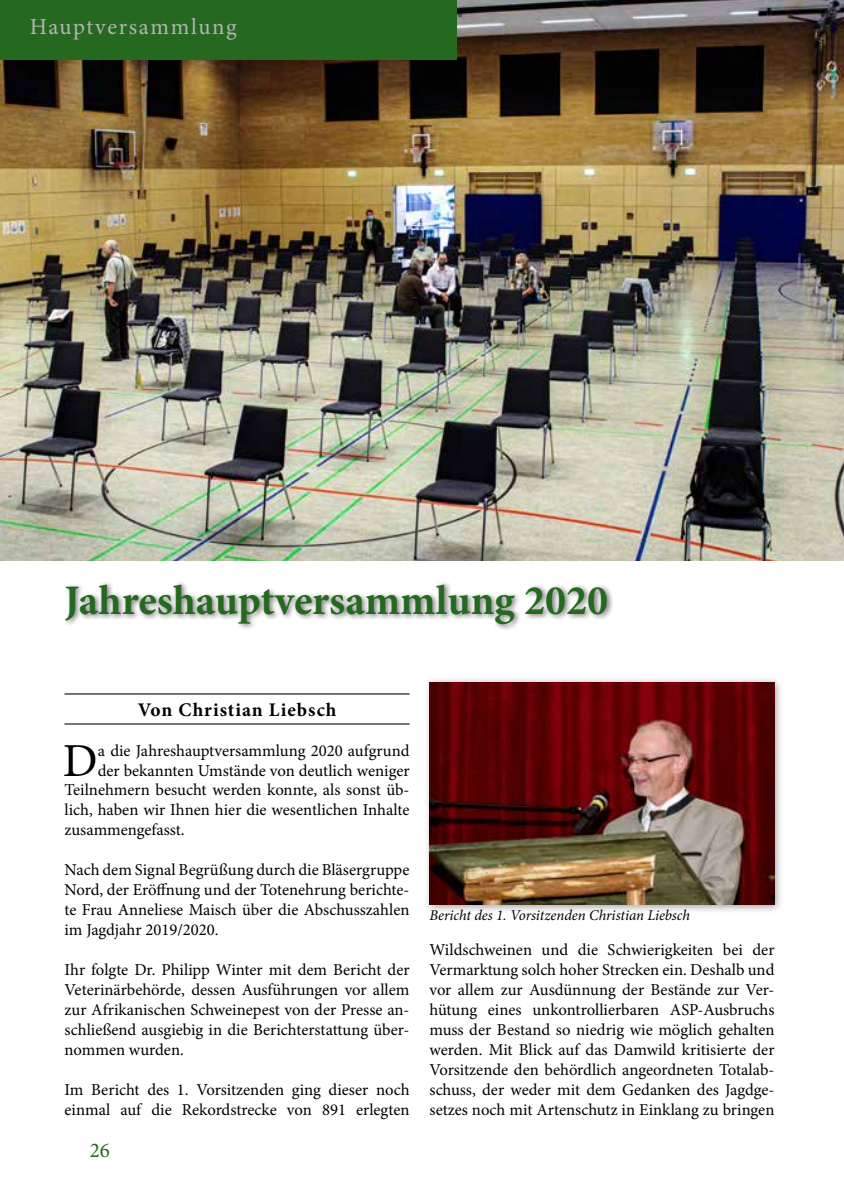
<style>
.page{position:relative;width:844px;height:1191px;background:#fff}
.page>*{position:absolute;margin:0;border:0;box-sizing:border-box;transform-origin:0 0}
.t1{font:47.25px "Minion Pro";color:#000}
.t2{font:700 42px "Minion Pro";color:#256820}
.t3{font:22.75px "Minion Pro";letter-spacing:.065em;color:#b5b4b4}
.t4{font:21px "Minion Pro";color:#256820}
.t5{font:700 19.25px "Minion Pro";letter-spacing:.05em;color:#000}
.t6{font:16.62px/19.9px "Minion Pro";color:#000;text-align:justify}
.t7{font:italic 14.88px "Minion Pro";letter-spacing:-.005em;color:#000}
</style>
<div class="page">
<div style="left:63px;top:580px;width:551px;height:51px;background:#000;opacity:.52"></div>
<hr style="left:64px;top:693px;width:345px;height:2px;background:#646363">
<hr style="left:64px;top:723px;width:345px;height:2px;background:#646363">
<img style="left:0;top:0;width:843px;height:561px">
<div style="left:423px;top:676px;width:360px;height:237px;background:#000;opacity:.35"></div>
<img style="left:429px;top:682px;width:345px;height:222px">
<div style="left:0;top:0;width:456px;height:60px;background:#256820"></div>
<h3 class="t3" style="left:30px;top:12px;width:208px">Hauptversammlung</h3>
<h2 class="t2" style="left:64px;top:570px;width:545px">Jahreshauptversammlung 2020</h2>
<p class="t5" style="left:138px;top:696px;width:200px">Von Christian Liebsch</p>
<h1 class="t1" style="left:63px;top:729px;width:36px">D</h1>
<p class="t6" style="left:98px;top:740px;width:313px">a die Jahreshauptversammlung 2020 aufgrund</p>
<p class="t6" style="left:98px;top:760px;width:313px">der bekannten Umstände von deutlich weniger</p>
<p class="t6" style="left:64px;top:780px;width:346px">Teilnehmern besucht werden konnte, als sonst üb-</p>
<p class="t6" style="left:64px;top:800px;width:346px">lich, haben wir Ihnen hier die wesentlichen Inhalte</p>
<p class="t6" style="left:64px;top:820px;width:122px">zusammengefasst.</p>
<p class="t6" style="left:64px;top:860px;width:346px">Nach dem Signal Begrüßung durch die Bläsergruppe Nord, der Eröffnung und der Totenehrung berichte&shy;te Frau Anneliese Maisch über die Abschusszahlen im Jagdjahr 2019/2020.</p>
<p class="t6" style="left:64px;top:960px;width:346px">Ihr folgte Dr. Philipp Winter mit dem Bericht der Veterinärbehörde, dessen Ausführungen vor allem zur Afrikanischen Schweinepest von der Presse an&shy;schließend ausgiebig in die Berichterstattung über&shy;nommen wurden.</p>
<p class="t6" style="left:64px;top:1079px;width:346px">Im Bericht des 1. Vorsitzenden ging dieser noch einmal auf die Rekordstrecke von 891 erlegten</p>
<p class="t4" style="left:90px;top:1135px;width:22px">26</p>
<p class="t7" style="left:429px;top:905px;width:262px">Bericht des 1. Vorsitzenden Christian Liebsch</p>
<p class="t6" style="left:429px;top:940px;width:346px">Wildschweinen und die Schwierigkeiten bei der Vermarktung solch hoher Strecken ein. Deshalb und vor allem zur Ausdünnung der Bestände zur Ver&shy;hütung eines unkontrollierbaren ASP-Ausbruchs muss der Bestand so niedrig wie möglich gehalten werden. Mit Blick auf das Damwild kritisierte der Vorsitzende den behördlich angeordneten Totalab&shy;schuss, der weder mit dem Gedanken des Jagdge&shy;setzes noch mit Artenschutz in Einklang zu bringen</p>
</div>
